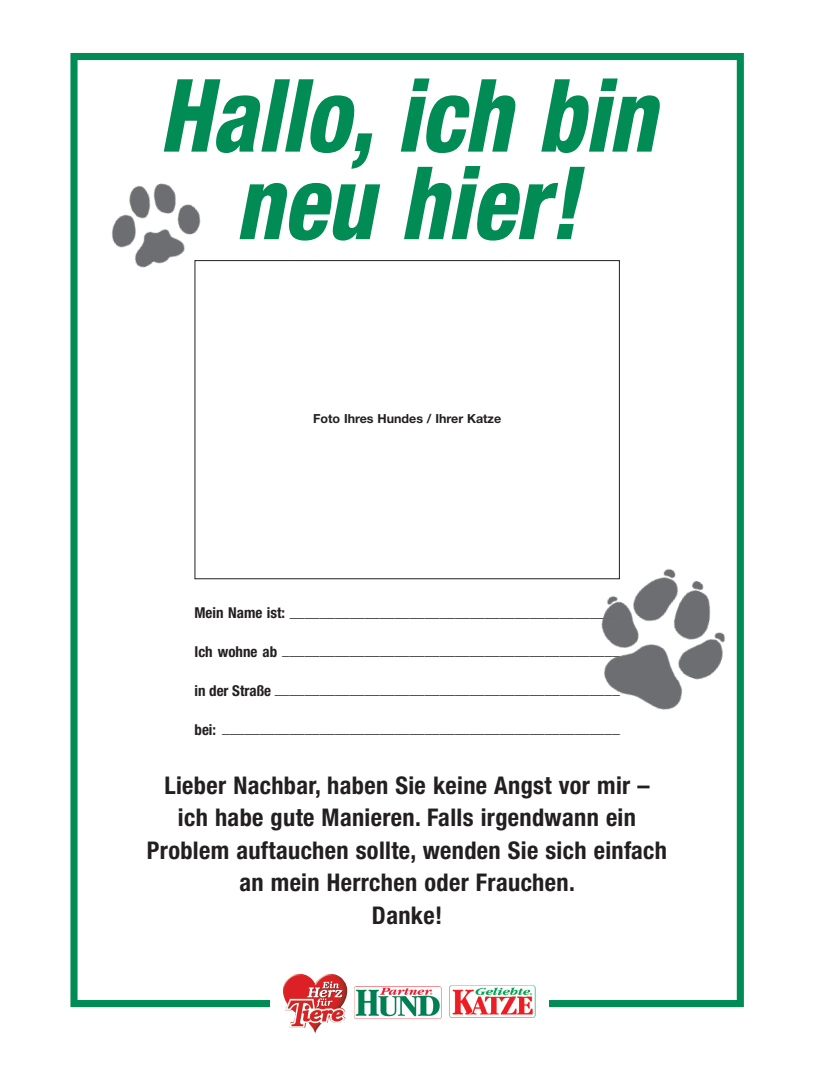
<style>
.page{position:relative;width:814px;height:1088px;background:#fff}
.page>*{position:absolute;margin:0;border:0;box-sizing:border-box;transform-origin:0 0}
.t1{font:italic 800 condensed 101.25px/87.5px "Helvetica Neue";color:#008c54;text-align:center;scale:.9 1}
.t2{font:700 condensed 24.38px/32.5px "Helvetica Neue";letter-spacing:.015em;color:#231f20;text-align:center}
.t3{font:700 condensed 15px "Helvetica Neue";color:#231f20}
.t4{font:700 12.5px "Helvetica Neue";color:#231f20}
</style>
<div class="page">
<div style="left:70px;top:53px;width:674px;height:954px;border:7px solid #008c54"></div>
<div style="left:270px;top:967px;width:279px;height:67px;background:#fff"></div>
<img style="left:283px;top:973px;width:64px;height:60px">
<img style="left:354px;top:986px;width:87px;height:32px">
<img style="left:449px;top:985px;width:86px;height:33px">
<img style="left:111px;top:183px;width:114px;height:108px">
<img style="left:558px;top:546px;width:186px;height:196px">
<h1 class="t1" style="left:159px;top:81px;width:553px">Hallo, ich bin neu hier!</h1>
<p class="t4" style="left:313px;top:414px;width:190px">Foto Ihres Hundes / Ihrer Katze</p>
<p class="t3" style="left:194px;top:606px;width:427px">Mein Name ist: ____________________________________________</p>
<p class="t3" style="left:194px;top:644px;width:427px">Ich wohne ab _____________________________________________</p>
<p class="t3" style="left:194px;top:683px;width:427px">in der Straße ______________________________________________</p>
<p class="t3" style="left:194px;top:722px;width:427px">bei: _____________________________________________________</p>
<h2 class="t2" style="left:147px;top:770px;width:521px">Lieber Nachbar, haben Sie keine Angst vor mir – ich habe gute Manieren. Falls irgendwann ein Problem auftauchen sollte, wenden Sie sich einfach an mein Herrchen oder Frauchen.<br>Danke!</h2>
</div>
